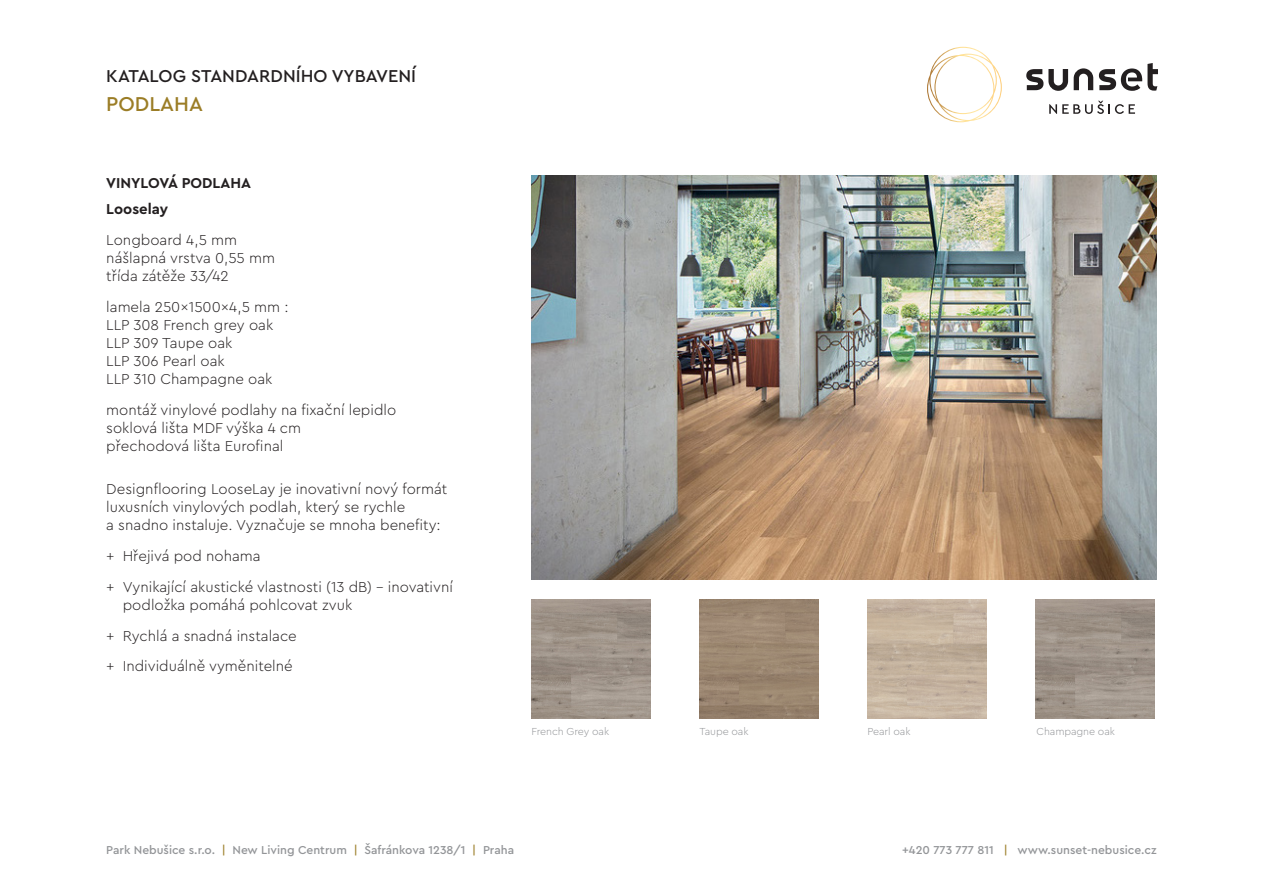
<style>
.page{position:relative;width:1263px;height:893px;background:#fff}
.page>*{position:absolute;margin:0;border:0;box-sizing:border-box;transform-origin:0 0}
.nadpis{font:500 21px "Cera Pro";color:#9b7d26}
.t1{font:500 18px "Cera Pro";color:#231f20}
.text{font:300 15px/18px "Cera Pro";color:#231f20}
.podnadpis{font:700 15px "Cera Pro";color:#231f20}
.t2{font:500 12px "Cera Pro";color:#939598}
.text-2{font:300 10.65px "Cera Pro";letter-spacing:-.01em;color:#939598}
.s1{color:#9b7d26}
</style>
<div class="page">
<svg style="left:927px;top:47px;width:75px;height:75px"></svg>
<svg style="left:1074px;top:68px;width:19px;height:22px"></svg>
<svg style="left:1026px;top:69px;width:42px;height:22px"></svg>
<svg style="left:1099px;top:63px;width:59px;height:28px"></svg>
<svg style="left:1049px;top:101px;width:86px;height:13px"></svg>
<img style="left:531px;top:176px;width:625px;height:403px">
<img style="left:531px;top:599px;width:119px;height:119px">
<img style="left:700px;top:599px;width:118px;height:119px">
<img style="left:868px;top:599px;width:118px;height:119px">
<img style="left:1036px;top:599px;width:118px;height:119px">
<p class="t1" style="left:106px;top:64px;width:311px">KATALOG STANDARDNÍHO VYBAVENÍ</p>
<p class="nadpis" style="left:106px;top:90px;width:98px">PODLAHA</p>
<p class="podnadpis" style="left:106px;top:173px;width:146px">VINYLOVÁ PODLAHA</p>
<p class="podnadpis" style="left:106px;top:199px;width:63px">Looselay</p>
<p class="text" style="left:106px;top:231px;width:170px">Longboard 4,5 mm nášlapná vrstva 0,55 mm třída zátěže 33/42</p>
<p class="text" style="left:106px;top:297px;width:184px">lamela 250x1500x4,5 mm :<br>LLP 308 French grey oak<br>LLP 309 Taupe oak<br>LLP 306 Pearl oak<br>LLP 310 Champagne oak</p>
<p class="text" style="left:106px;top:400px;width:291px">montáž vinylové podlahy na fixační lepidlo soklová lišta MDF výška 4 cm<br>přechodová lišta Eurofinal</p>
<p class="text" style="left:106px;top:480px;width:343px">Designflooring LooseLay je inovativní nový formát luxusních vinylových podlah, který se rychle<br>a snadno instaluje. Vyznačuje se mnoha benefity:</p>
<p class="text" style="left:106px;top:546px;width:156px">+ Hřejivá pod nohama</p>
<p class="text" style="left:123px;top:577px;width:332px;text-indent:-16px">+ Vynikající akustické vlastnosti (13 dB) - inovativní podložka pomáhá pohlcovat zvuk</p>
<p class="text" style="left:106px;top:626px;width:192px">+ Rychlá a snadná instalace</p>
<p class="text" style="left:106px;top:657px;width:188px">+ Individuálně vyměnitelné</p>
<p class="text-2" style="left:531px;top:724px;width:79px">French Grey oak</p>
<p class="text-2" style="left:699px;top:724px;width:51px">Taupe oak</p>
<p class="text-2" style="left:867px;top:724px;width:44px">Pearl oak</p>
<p class="text-2" style="left:1037px;top:724px;width:80px">Champagne oak</p>
<p class="t2" style="left:106px;top:842px;width:409px">Park Nebušice s.r.o. <span class="s1">|</span> New Living Centrum <span class="s1">|</span> Šafránkova 1238/1 <span class="s1">|</span> Praha</p>
<p class="t2" style="left:902px;top:842px;width:256px">+420 773 777 811 <span class="s1">|</span> www.sunset-nebusice.cz</p>
</div>
